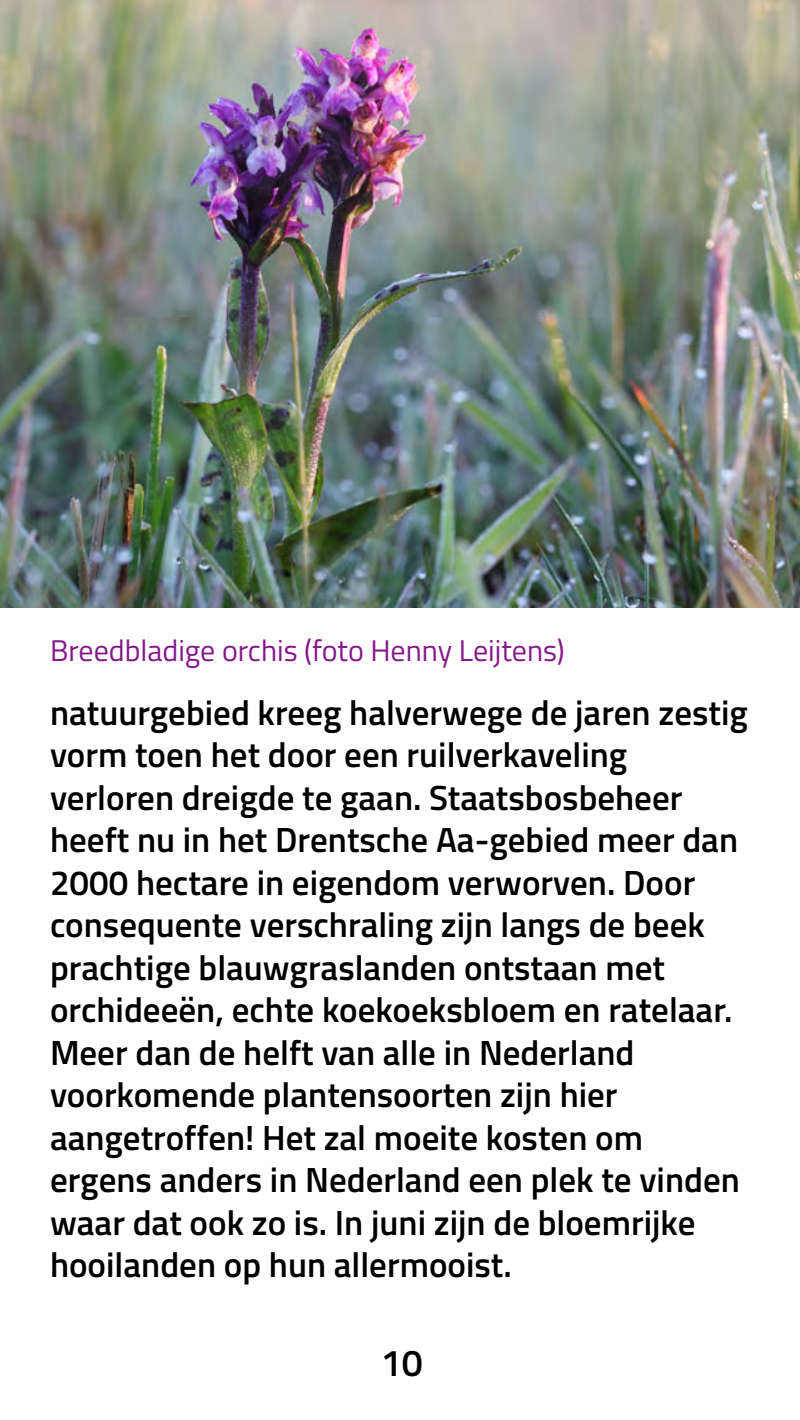
<style>
.page{position:relative;width:800px;height:1420px;background:#fff}
.page>*{position:absolute;margin:0;border:0;box-sizing:border-box;transform-origin:0 0}
.t1{font:600 37.5px "Titillium";color:#000}
.t2{font:600 35px/42.5px "Titillium";color:#000}
.t3{font:30px "Titillium";color:#85188a}
</style>
<div class="page">
<img style="left:0;top:0;width:800px;height:608px">
<p class="t3" style="left:50px;top:629px;width:516px">Breedbladige orchis (foto Henny Leijtens)</p>
<p class="t2" style="left:50px;top:690px;width:699px">natuurgebied kreeg halverwege de jaren zestig vorm toen het door een ruilverkaveling verloren dreigde te gaan. Staatsbosbeheer heeft nu in het Drentsche Aa-gebied meer dan 2000 hectare in eigendom verworven. Door consequente verschraling zijn langs de beek prachtige blauwgraslanden ontstaan met orchideeën, echte koekoeksbloem en ratelaar.<br>Meer dan de helft van alle in Nederland voorkomende plantensoorten zijn hier aangetroffen! Het zal moeite kosten om ergens anders in Nederland een plek te vinden waar dat ook zo is. In juni zijn de bloemrijke hooilanden op hun allermooist.</p>
<p class="t1" style="left:381px;top:1335px;width:43px">10</p>
</div>
